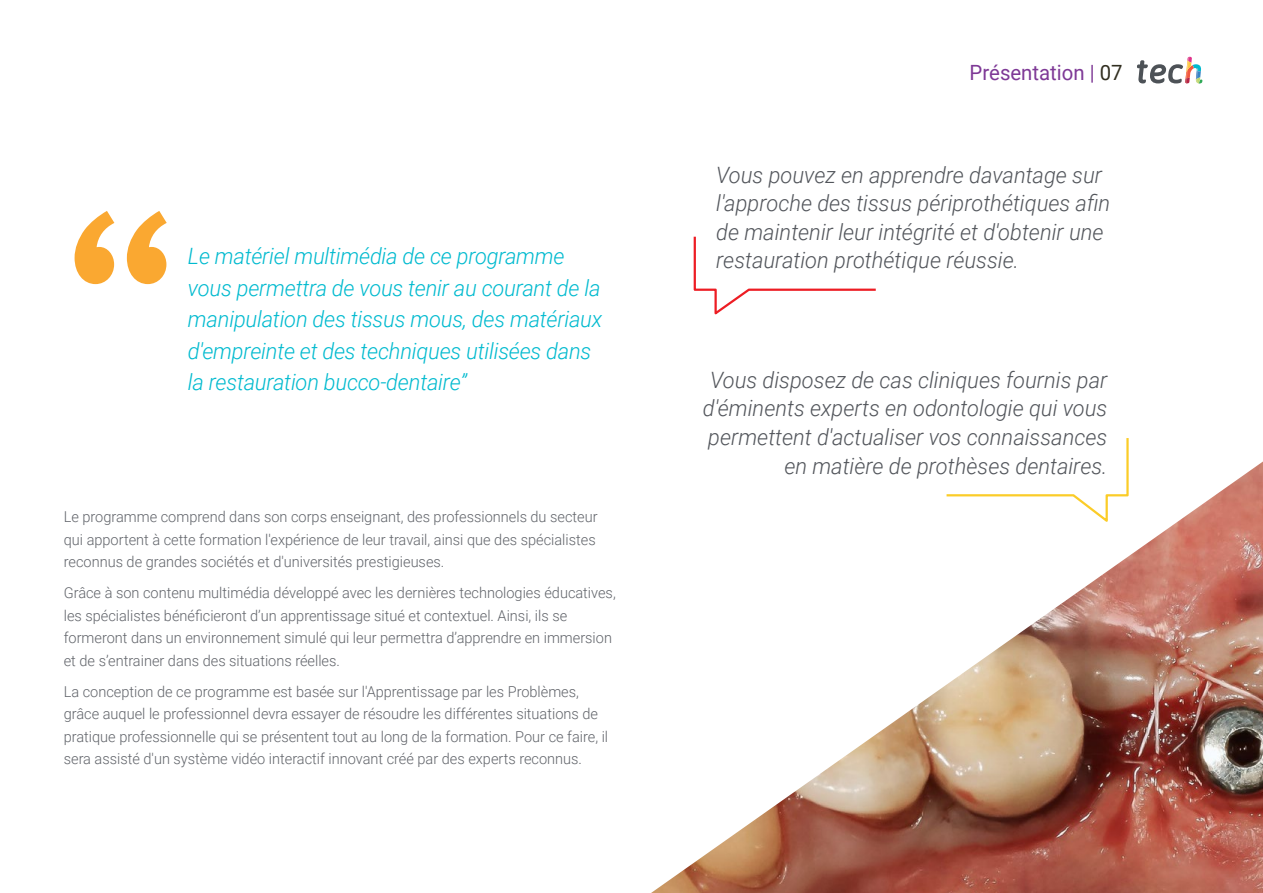
<style>
.page{position:relative;width:1263px;height:893px;background:#fff}
.page>*{position:absolute;margin:0;border:0;box-sizing:border-box;transform-origin:0 0}
.t1{font:italic 300 22.5px/28.5px "Roboto";color:#52555b;text-align:right}
.t2{font:italic 300 22.5px/31.5px "Roboto";letter-spacing:-.01em;color:#00bacf}
.t3{font:21px "Roboto";color:#7e3996}
.t4{font:300 15px/22.5px "Roboto";color:#61646a}
.s1{color:#312e20}
</style>
<div class="page">
<svg style="left:75px;top:211px;width:92px;height:73px"></svg>
<svg style="left:1126px;top:438px;width:3px;height:23px"></svg>
<svg style="left:693px;top:236px;width:183px;height:79px"></svg>
<img style="left:651px;top:461px;width:612px;height:432px">
<svg style="left:1137px;top:57px;width:65px;height:27px"></svg>
<h1 class="t2" style="left:188px;top:239px;width:416px">Le matériel multimédia de ce programme vous permettra de vous tenir au courant de la manipulation des tissus mous, des matériaux d'empreinte et des techniques utilisées dans la restauration bucco-dentaire”</h1>
<p class="t4" style="left:64px;top:505px;width:535px">Le programme comprend dans son corps enseignant, des professionnels du secteur qui apportent à cette formation l'expérience de leur travail, ainsi que des spécialistes reconnus de grandes sociétés et d'universités prestigieuses.</p>
<p class="t4" style="left:64px;top:581px;width:553px">Grâce à son contenu multimédia développé avec les dernières technologies éducatives, les spécialistes bénéficieront d’un apprentissage situé et contextuel. Ainsi, ils se formeront dans un environnement simulé qui leur permettra d’apprendre en immersion et de s’entrainer dans des situations réelles.</p>
<p class="t4" style="left:64px;top:679px;width:546px">La conception de ce programme est basée sur l'Apprentissage par les Problèmes, grâce auquel le professionnel devra essayer de résoudre les différentes situations de pratique professionnelle qui se présentent tout au long de la formation. Pour ce faire, il sera assisté d'un système vidéo interactif innovant créé par des experts reconnus.</p>
<h2 class="t3" style="left:970px;top:57px;width:155px">Présentation | <span class="s1">07</span></h2>
<h1 class="t1" style="left:716px;top:160px;width:395px;text-align:left">Vous pouvez en apprendre davantage sur l'approche des tissus périprothétiques afin de maintenir leur intégrité et d'obtenir une restauration prothétique réussie.</h1>
<h1 class="t1" style="left:703px;top:365px;width:406px">Vous disposez de cas cliniques fournis par d'éminents experts en odontologie qui vous permettent d'actualiser vos connaissances en matière de prothèses dentaires.</h1>
</div>
